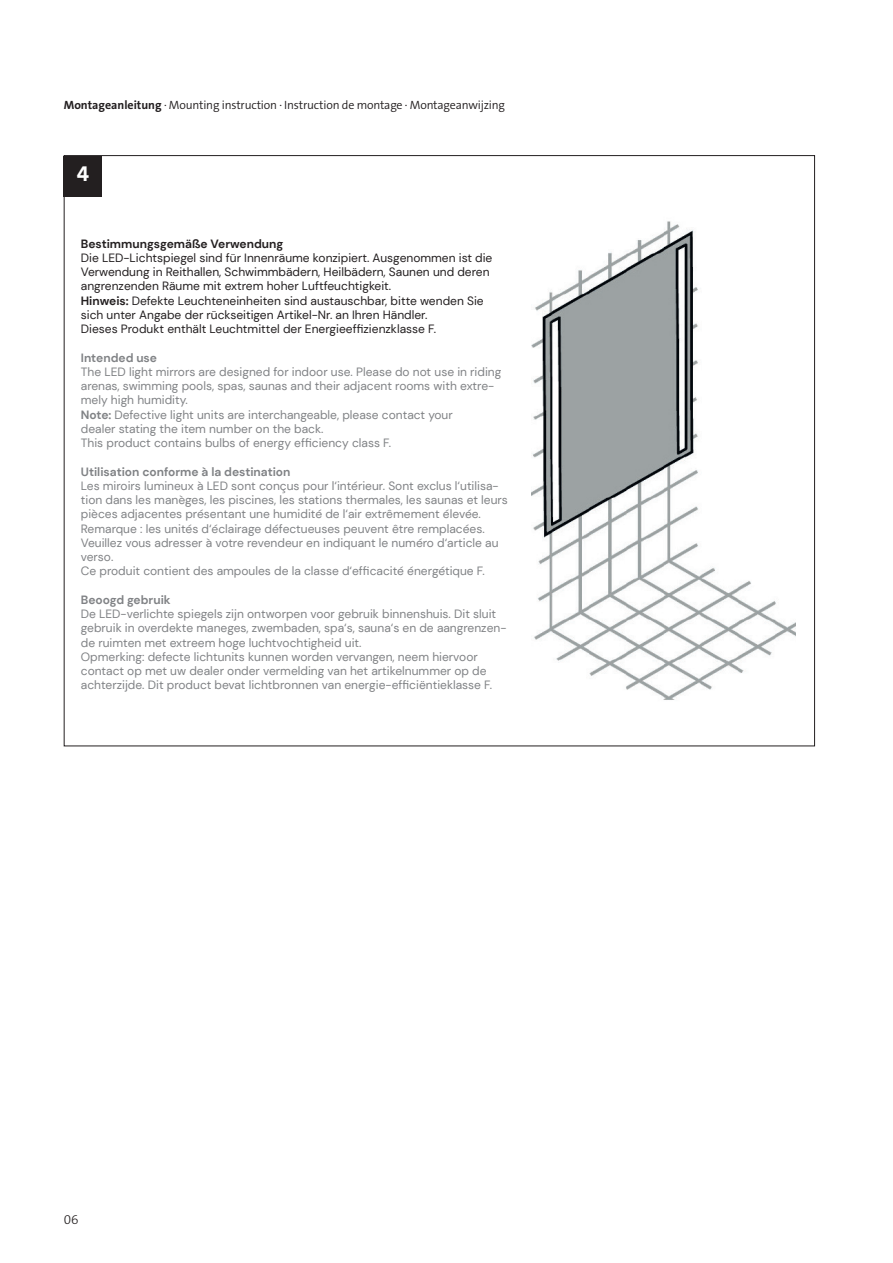
<style>
.page{position:relative;width:893px;height:1263px;background:#fff}
.page>*{position:absolute;margin:0;border:0;box-sizing:border-box;transform-origin:0 0}
.t1{font:700 22.5px "The Sans Os F";color:#fff}
.t2{font:300 13.5px "The Sans Os F";color:#231f20}
.t3{font:12px/14.2px "DM Sans";color:#808285}
.t4{font:12px/14.2px "DM Sans";color:#231f20}
.t5{font:300 12px "The Sans Os F";letter-spacing:-.015em;color:#231f20}
.t6{font:700 12px "DM Sans";color:#808285}
.t7{font:700 12px "DM Sans";color:#231f20}
.s1{font-weight:700}
</style>
<div class="page">
<img style="left:531px;top:221px;width:265px;height:479px">
<div style="left:64px;top:157px;width:38px;height:40px;background:#231f20"></div>
<p class="t5" style="left:64px;top:98px;width:443px"><span class="s1">Montageanleitung</span> · Mounting instruction · Instruction de montage · Montageanwijzing</p>
<h1 class="t1" style="left:77px;top:159px;width:14px">4</h1>
<p class="t7" style="left:81px;top:236px;width:204px">Bestimmungsgemäße Verwendung</p>
<p class="t4" style="left:81px;top:251px;width:413px">Die LED-Lichtspiegel sind für Innenräume konzipiert. Ausgenommen ist die Verwendung in Reithallen, Schwimmbädern, Heilbädern, Saunen und deren angrenzenden Räume mit extrem hoher Luftfeuchtigkeit.<br><span class="s1">Hinweis:</span> Defekte Leuchteneinheiten sind austauschbar, bitte wenden Sie sich unter Angabe der rückseitigen Artikel-Nr. an Ihren Händler.<br>Dieses Produkt enthält Leuchtmittel der Energieeffizienzklasse F.</p>
<p class="t6" style="left:81px;top:350px;width:78px">Intended use</p>
<p class="t3" style="left:81px;top:365px;width:422px">The LED light mirrors are designed for indoor use. Please do not use in riding arenas, swimming pools, spas, saunas and their adjacent rooms with extre&shy;mely high humidity.<br><span class="s1">Note:</span> Defective light units are interchangeable, please contact your<br>dealer stating the item number on the back.<br>This product contains bulbs of energy efficiency class F.</p>
<p class="t6" style="left:81px;top:464px;width:211px">Utilisation conforme à la destination</p>
<p class="t3" style="left:81px;top:479px;width:429px">Les miroirs lumineux à LED sont conçus pour l‘intérieur. Sont exclus l‘utilisa&shy;tion dans les manèges, les piscines, les stations thermales, les saunas et leurs pièces adjacentes présentant une humidité de l‘air extrêmement élevée.<br>Remarque : les unités d‘éclairage défectueuses peuvent être remplacées.<br>Veuillez vous adresser à votre revendeur en indiquant le numéro d‘article au verso.<br>Ce produit contient des ampoules de la classe d‘efficacité énergétique F.</p>
<p class="t6" style="left:81px;top:592px;width:91px">Beoogd gebruik</p>
<p class="t3" style="left:81px;top:607px;width:427px">De LED-verlichte spiegels zijn ontworpen voor gebruik binnenshuis. Dit sluit gebruik in overdekte maneges, zwembaden, spa‘s, sauna‘s en de aangrenzen&shy;de ruimten met extreem hoge luchtvochtigheid uit.<br>Opmerking: defecte lichtunits kunnen worden vervangen, neem hiervoor contact op met uw dealer onder vermelding van het artikelnummer op de achterzijde. Dit product bevat lichtbronnen van energie-efficiëntieklasse F.</p>
<p class="t2" style="left:64px;top:1211px;width:16px">06</p>
</div>
